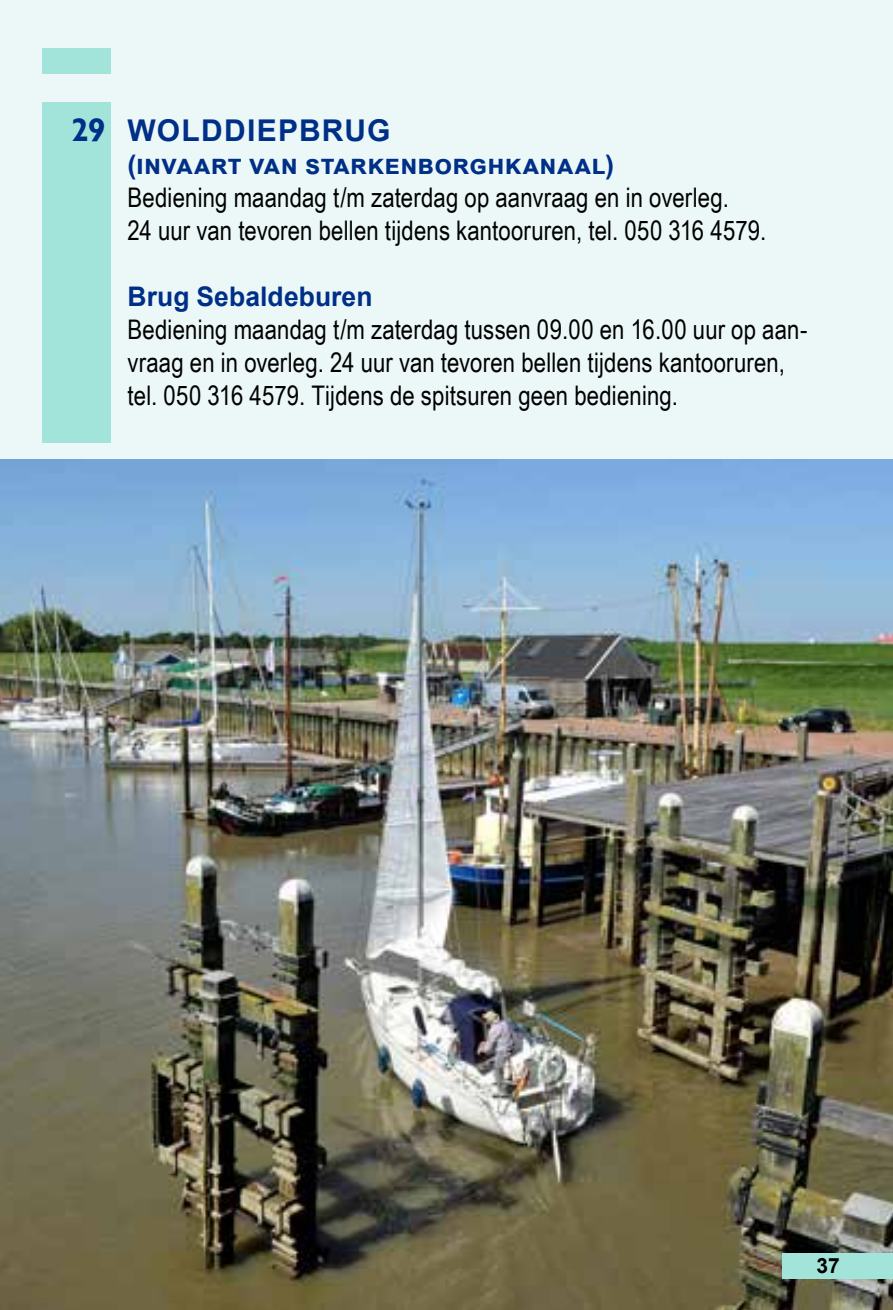
<style>
.page{position:relative;width:893px;height:1310px;background:#ecf8f8}
.page>*{position:absolute;margin:0;border:0;box-sizing:border-box;transform-origin:0 0}
.t1{font:700 30px "Arial";letter-spacing:.04em;color:#002f87}
.t2{font:27px/33px "Arial Narrow";letter-spacing:.005em;color:#000}
.t3{font:700 27px "Arial";letter-spacing:.01em;color:#002f87}
.t4{font:700 21px "Arial";color:#000}
.s1{font-family:"Gill Sans";font-stretch:condensed;font-size:33px}
</style>
<div class="page">
<div style="left:43px;top:102px;width:68px;height:340px;background:#a2e4d9"></div>
<img style="left:0;top:459px;width:893px;height:851px">
<div style="left:43px;top:48px;width:68px;height:26px;background:#a2e4d9"></div>
<div style="left:782px;top:1253px;width:111px;height:25px;background:#a2e4d9"></div>
<p class="t1" style="left:72px;top:109px;width:320px"><span class="s1">29</span> WOLDDIEPBRUG</p>
<p class="t3" style="left:128px;top:145px;width:488px">(invaart van starkenborghkanaal)</p>
<p class="t2" style="left:128px;top:180px;width:640px">Bediening maandag t/m zaterdag op aanvraag en in overleg.<br>24 uur van tevoren bellen tijdens kantooruren, tel. 050 316 4579.</p>
<p class="t3" style="left:128px;top:277px;width:246px">Brug Sebaldeburen</p>
<p class="t2" style="left:128px;top:312px;width:681px">Bediening maandag t/m zaterdag tussen 09.00 en 16.00 uur op aan&shy;vraag en in overleg. 24 uur van tevoren bellen tijdens kantooruren, tel. 050 316 4579. Tijdens de spitsuren geen bediening.</p>
<p class="t4" style="left:816px;top:1251px;width:25px">37</p>
</div>
